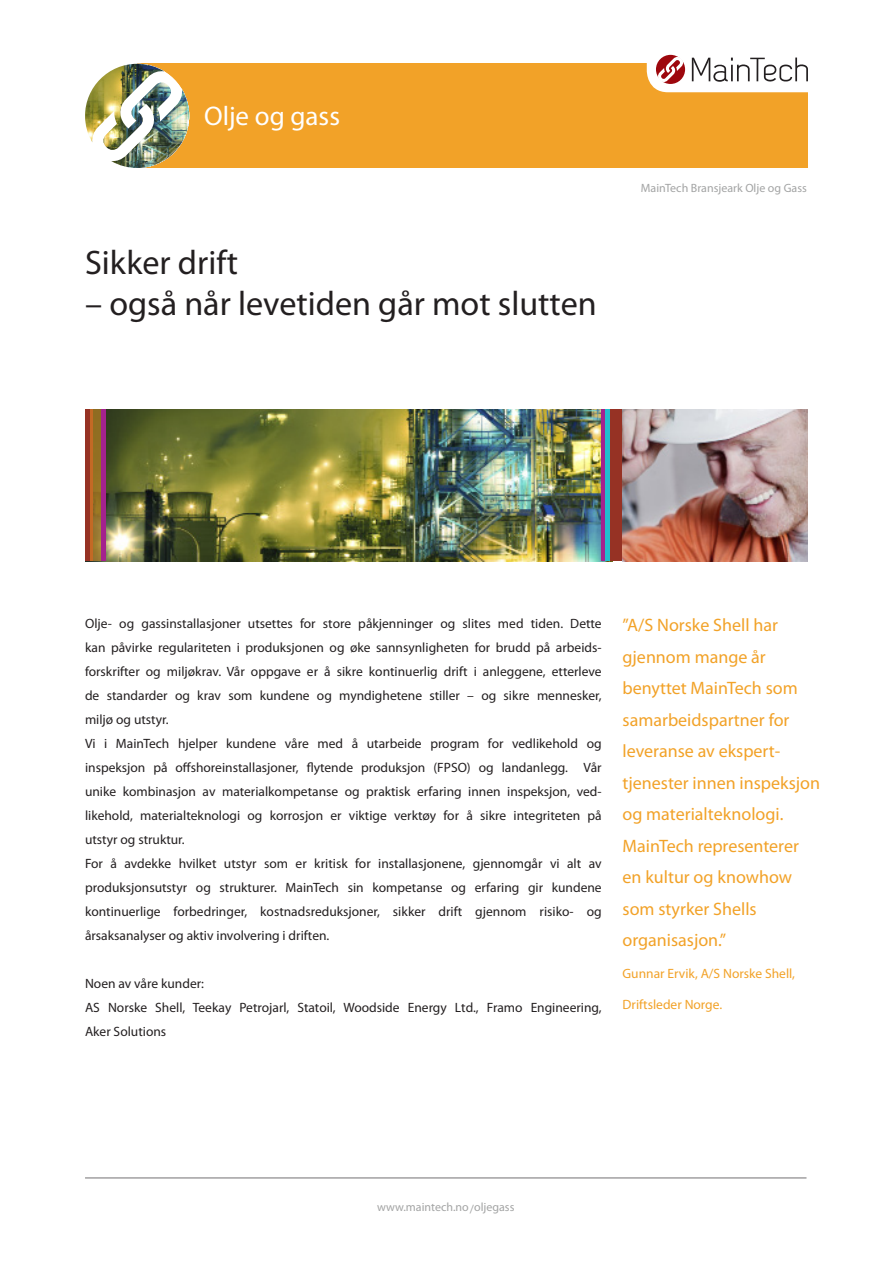
<style>
.page{position:relative;width:893px;height:1263px;background:#fff}
.page>*{position:absolute;margin:0;border:0;box-sizing:border-box;transform-origin:0 0}
.t1{font:34.2px "Myriad Pro";color:#231f20}
.t2{font:27px "Myriad Pro";color:#fff}
.t3{font:18px/31.5px "Myriad Pro";color:#f2a228}
.t4{font:13.5px/24px "Myriad Pro";color:#231f20;text-align:justify}
.t5{font:13.5px "Myriad Pro";color:#f2a228}
.t6{font:12px "Myriad Pro";color:#a3a4a4}
</style>
<div class="page">
<div style="left:137px;top:64px;width:671px;height:104px;background:#f2a228"></div>
<svg style="left:647px;top:54px;width:161px;height:38px"></svg>
<img style="left:106px;top:410px;width:496px;height:151px">
<div style="left:85px;top:410px;width:7px;height:151px;background:#963224"></div>
<svg style="left:90px;top:410px;width:12px;height:151px;background:#a1692f"></svg>
<hr style="left:102px;top:410px;width:4px;height:151px;background:#a4228e">
<div style="left:605px;top:410px;width:17px;height:151px;background:#963224"></div>
<hr style="left:602px;top:410px;width:4px;height:151px;background:#a4228e">
<hr style="left:605px;top:410px;width:4px;height:151px;background:#21bece">
<img style="left:622px;top:410px;width:186px;height:151px">
<img style="left:85px;top:64px;width:104px;height:104px">
<hr style="left:85px;top:1177px;width:721px;height:1px;background:#727172">
<p class="t2" style="left:204px;top:100px;width:137px">Olje og gass</p>
<p class="t1" style="left:85px;top:242px;width:155px">Sikker drift</p>
<p class="t1" style="left:85px;top:283px;width:513px">– også når levetiden går mot slutten</p>
<p class="t6" style="left:641px;top:180px;width:168px">MainTech Bransjeark Olje og Gass</p>
<p class="t4" style="left:85px;top:611px;width:518px">Olje- og gassinstallasjoner utsettes for store påkjenninger og slites med tiden. Dette kan påvirke regulariteten i produksjonen og øke sannsynligheten for brudd på arbeids&shy;forskrifter og miljøkrav. Vår oppgave er å sikre kontinuerlig drift i anleggene, etterleve de standarder og krav som kundene og myndighetene stiller – og sikre mennesker, miljø og utstyr.</p>
<p class="t4" style="left:85px;top:731px;width:518px">Vi i MainTech hjelper kundene våre med å utarbeide program for vedlikehold og inspeksjon på offshoreinstallasjoner, flytende produksjon (FPSO) og landanlegg. Vår unike kombinasjon av materialkompetanse og praktisk erfaring innen inspeksjon, ved&shy;likehold, materialteknologi og korrosjon er viktige verktøy for å sikre integriteten på utstyr og struktur.</p>
<p class="t4" style="left:85px;top:851px;width:518px">For å avdekke hvilket utstyr som er kritisk for installasjonene, gjennomgår vi alt av produksjonsutstyr og strukturer. MainTech sin kompetanse og erfaring gir kundene kontinuerlige forbedringer, kostnadsreduksjoner, sikker drift gjennom risiko- og årsaksanalyser og aktiv involvering i driften.</p>
<p class="t4" style="left:85px;top:971px;width:121px">Noen av våre kunder:</p>
<p class="t4" style="left:85px;top:995px;width:518px">AS Norske Shell, Teekay Petrojarl, Statoil, Woodside Energy Ltd., Framo Engineering,<br>Aker Solutions</p>
<p class="t3" style="left:622px;top:609px;width:177px">”A/S Norske Shell har gjennom mange år benyttet MainTech som samarbeidspartner for</p>
<p class="t3" style="left:622px;top:735px;width:199px">leveranse av ekspert&shy;tjenester innen inspeksjon og materialteknologi.</p>
<p class="t3" style="left:622px;top:830px;width:178px">MainTech representerer</p>
<p class="t3" style="left:622px;top:861px;width:171px">en kultur og knowhow som styrker Shells organisasjon.”</p>
<p class="t5" style="left:622px;top:965px;width:174px">Gunnar Ervik, A/S Norske Shell,</p>
<p class="t5" style="left:622px;top:996px;width:101px">Driftsleder Norge.</p>
<p class="t6" style="left:377px;top:1200px;width:139px">www.maintech.no / oljegass</p>
</div>
